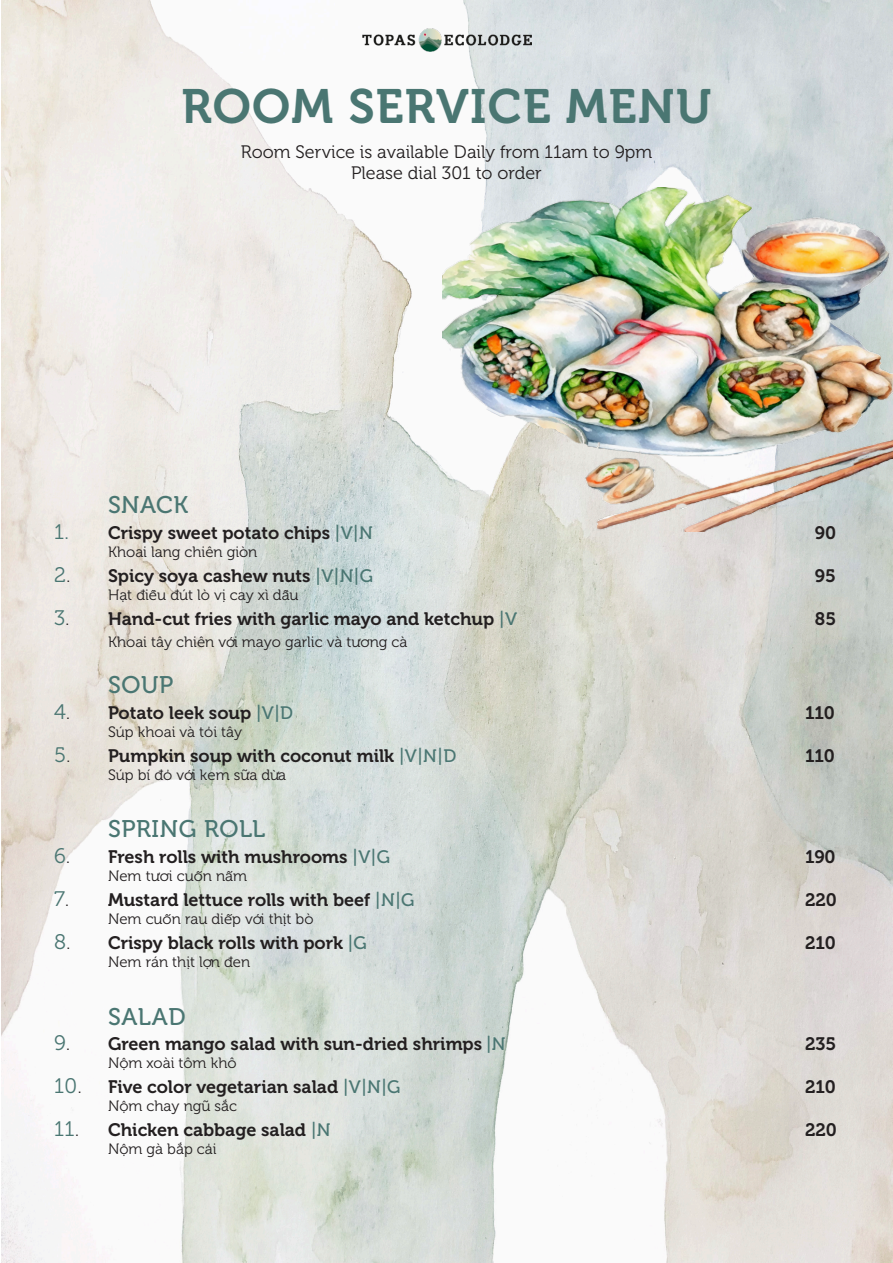
<style>
.page{position:relative;width:893px;height:1263px;background:#fff}
.page>*{position:absolute;margin:0;border:0;box-sizing:border-box;transform-origin:0 0}
.t1{font:48px "Museo 700";letter-spacing:.025em;color:#4a7672}
.t2{font:24px "Museo 500";letter-spacing:.025em;color:#4a7672}
.t3{font:18px "Museo 700";color:#231f20}
.t4{font:18px "Museo 300 TV Light";color:#231f20}
.t5{font:15px "Museo 300 TV Light";color:#231f20}
.s1{font-family:"Museo 300 TV Light";font-size:21px;color:#4a7672}
.s2{font-family:"Museo 500";color:#4a7672}
.s3{font-family:"Museo 300 TV Light"}
</style>
<div class="page">
<img style="left:1px;top:1px;width:892px;height:1261px">
<img style="left:442px;top:187px;width:451px;height:344px">
<img style="left:362px;top:29px;width:169px;height:23px">
<p class="t1" style="left:181px;top:79px;width:532px">ROOM SERVICE MENU</p>
<p class="t4" style="left:241px;top:140px;width:413px">Room Service is available Daily from 11am to 9pm</p>
<p class="t4" style="left:351px;top:162px;width:192px">Please dial 301 to order</p>
<p class="t2" style="left:108px;top:492px;width:82px">SNACK</p>
<p class="t3" style="left:54px;top:522px;width:320px"><span class="s1">1.</span> Crispy sweet potato chips <span class="s2">|V|N</span></p>
<p class="t3" style="left:815px;top:522px;width:23px">90</p>
<p class="t5" style="left:108px;top:542px;width:151px">Khoai lang chiên giòn</p>
<p class="t3" style="left:54px;top:566px;width:320px"><span class="s1">2</span><span class="s3">.</span> Spicy soya cashew nuts <span class="s2">|V|N|G</span></p>
<p class="t3" style="left:815px;top:566px;width:23px">95</p>
<p class="t5" style="left:108px;top:585px;width:192px">Hạt điều đút lò vị cay xì dầu</p>
<p class="t3" style="left:54px;top:609px;width:464px"><span class="s1">3</span><span class="s3">.</span> Hand-cut fries with garlic mayo and ketchup <span class="s2">|V</span></p>
<p class="t3" style="left:815px;top:609px;width:23px">85</p>
<p class="t5" style="left:108px;top:632px;width:301px">Khoai tây chiên với mayo garlic và tương cà</p>
<p class="t2" style="left:108px;top:672px;width:67px">SOUP</p>
<p class="t3" style="left:54px;top:702px;width:241px"><span class="s1">4</span><span class="s3">.</span> Potato leek soup <span class="s2">|V|D</span></p>
<p class="t3" style="left:805px;top:702px;width:31px">110</p>
<p class="t5" style="left:108px;top:722px;width:136px">Súp khoai và tỏi tây</p>
<p class="t3" style="left:54px;top:746px;width:404px"><span class="s1">5</span><span class="s3">.</span> Pumpkin soup with coconut milk <span class="s2">|V|N|D</span></p>
<p class="t3" style="left:805px;top:746px;width:31px">110</p>
<p class="t5" style="left:108px;top:765px;width:180px">Súp bí đỏ với kem sữa dừa</p>
<p class="t2" style="left:108px;top:816px;width:159px">SPRING ROLL</p>
<p class="t3" style="left:54px;top:846px;width:337px"><span class="s1">6</span><span class="s3">.</span> Fresh rolls with mushrooms <span class="s2">|V|G</span></p>
<p class="t3" style="left:805px;top:846px;width:32px">190</p>
<p class="t5" style="left:108px;top:866px;width:141px">Nem tươi cuốn nấm</p>
<p class="t3" style="left:54px;top:890px;width:362px"><span class="s1">7</span><span class="s3">.</span> Mustard lettuce rolls with beef <span class="s2">|N|G</span></p>
<p class="t3" style="left:805px;top:890px;width:33px">220</p>
<p class="t5" style="left:108px;top:909px;width:207px">Nem cuốn rau diếp với thịt bò</p>
<p class="t3" style="left:54px;top:933px;width:314px"><span class="s1">8</span><span class="s3">.</span> Crispy black rolls with pork <span class="s2">|G</span></p>
<p class="t3" style="left:805px;top:933px;width:32px">210</p>
<p class="t5" style="left:108px;top:952px;width:144px">Nem rán thịt lợn đen</p>
<p class="t2" style="left:108px;top:1003px;width:79px">SALAD</p>
<p class="t3" style="left:54px;top:1034px;width:453px"><span class="s1">9</span><span class="s3">.</span> Green mango salad with sun-dried shrimps <span class="s2">|N</span></p>
<p class="t3" style="left:805px;top:1034px;width:33px">235</p>
<p class="t5" style="left:108px;top:1053px;width:130px">Nộm xoài tôm khô</p>
<p class="t3" style="left:54px;top:1077px;width:348px"><span class="s1">10</span><span class="s3">.</span> Five color vegetarian salad <span class="s2">|V|N|G</span></p>
<p class="t3" style="left:805px;top:1077px;width:32px">210</p>
<p class="t5" style="left:108px;top:1096px;width:131px">Nộm chay ngũ sắc</p>
<p class="t3" style="left:54px;top:1120px;width:278px"><span class="s1">11</span><span class="s3">.</span> Chicken cabbage salad <span class="s2">|N</span></p>
<p class="t3" style="left:805px;top:1120px;width:33px">220</p>
<p class="t5" style="left:108px;top:1140px;width:110px">Nộm gà bắp cải</p>
</div>
